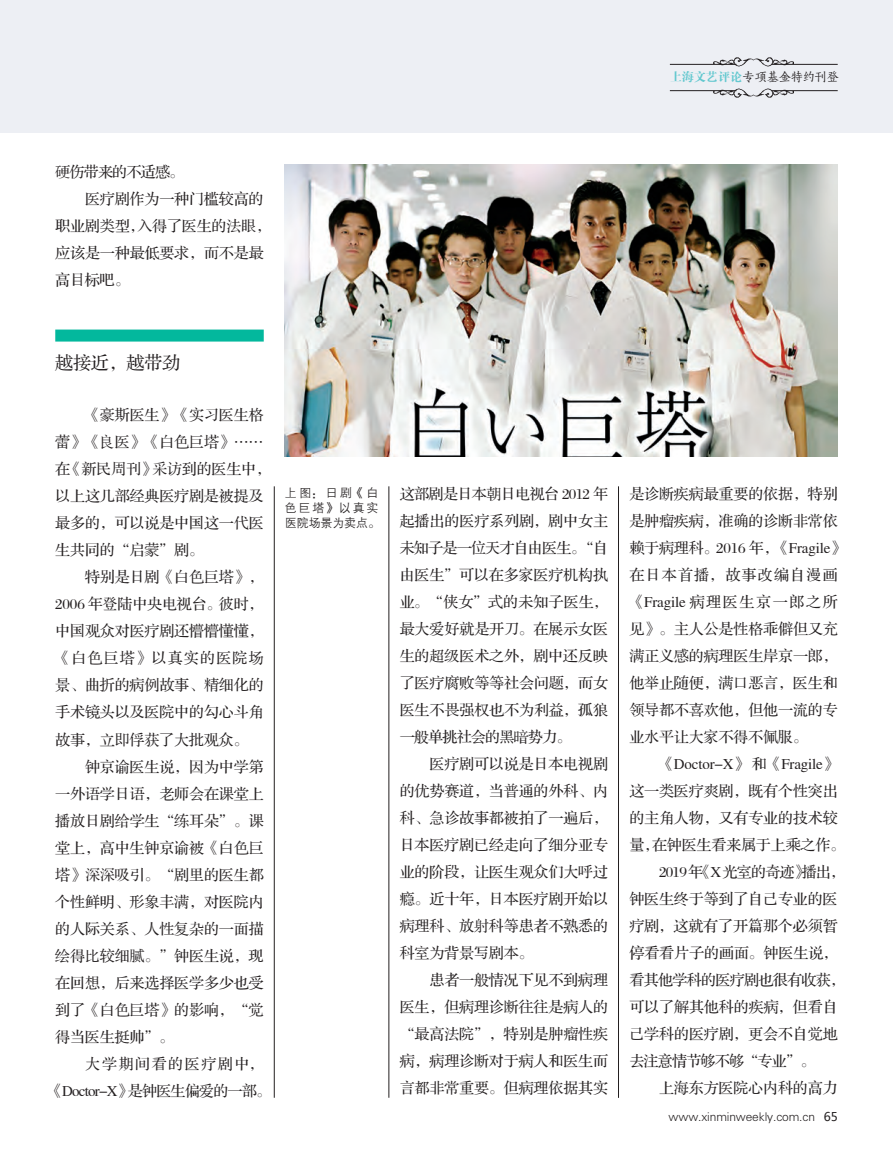
<style>
.page{position:relative;width:893px;height:1157px;background:#fff}
.page>*{position:absolute;margin:0;border:0;box-sizing:border-box;transform-origin:0 0}
.t1{font:18px "FZS3 K GBK1 0";letter-spacing:-.01em;color:#231f20}
.t2{font:15px "FZS3 JW GB1 0";letter-spacing:-.01em;color:#231f20}
.t3{font:15px "FZS3 JW GB1 0";letter-spacing:-.05em;color:#231f20}
.t4{font:15px "FZS3 JW GB1 0";letter-spacing:.08em;color:#231f20}
.t5{font:15px "FZS3 JW GB1 0";letter-spacing:.11em;color:#231f20}
.t6{font:15px "FZS3 JW GB1 0";letter-spacing:-.035em;color:#231f20}
.t7{font:15px "FZS3 JW GB1 0";letter-spacing:-.045em;color:#231f20}
.t8{font:15px "FZS3 JW GB1 0";letter-spacing:.1em;color:#231f20}
.t9{font:12.15px "FZSKBXKJW GB1 0";letter-spacing:-.01em;color:#231f20}
.t10{font:12px "FZXH1 JW GB1 0";letter-spacing:-.01em;color:#231f20}
.t11{font:12px/15px "FZZDXJW GB1 0";letter-spacing:.07em;color:#231f20}
.s1{font-family:"FZDBSJW GB1 0";color:#63c8cf}
.s2{font-family:"Microsoft Ya Hei"}
</style>
<div class="page">
<div style="left:0;top:0;width:893px;height:132px;background:#edeff4"></div>
<img style="left:714px;top:57px;width:80px;height:10px">
<hr style="left:670px;top:64px;width:66px;height:1px;background:#231f20">
<hr style="left:771px;top:64px;width:67px;height:1px;background:#231f20">
<img style="left:714px;top:88px;width:80px;height:10px">
<hr style="left:670px;top:90px;width:66px;height:1px;background:#231f20">
<hr style="left:771px;top:90px;width:67px;height:1px;background:#231f20">
<div style="left:55px;top:329px;width:209px;height:12px;background:#03b89d"></div>
<hr style="left:389px;top:486px;width:1px;height:611px;background:#231f20">
<hr style="left:618px;top:486px;width:1px;height:611px;background:#231f20">
<hr style="left:274px;top:486px;width:1px;height:611px;background:#231f20">
<img style="left:285px;top:164px;width:553px;height:292px">
<p class="t9" style="left:670px;top:71px;width:171px"><span class="s1">上海文艺评论</span>专项基金特约刊登</p>
<p class="t3" style="left:55px;top:164px;width:130px">硬伤带来的不适感。</p>
<p class="t2" style="left:85px;top:191px;width:180px">医疗剧作为一种门槛较高的</p>
<p class="t2" style="left:55px;top:218px;width:217px">职业剧类型，入得了医生的法眼，</p>
<p class="t2" style="left:55px;top:245px;width:210px">应该是一种最低要求，而不是最</p>
<p class="t2" style="left:55px;top:272px;width:76px">高目标吧。</p>
<p class="t1" style="left:55px;top:353px;width:126px">越接近，越带劲</p>
<p class="t2" style="left:85px;top:407px;width:180px">《豪斯医生》《实习医生格</p>
<p class="t2" style="left:55px;top:434px;width:210px">蕾》《良医》《白色巨塔》……</p>
<p class="t2" style="left:55px;top:461px;width:217px">在《新民周刊》采访到的医生中，</p>
<p class="t2" style="left:55px;top:488px;width:210px">以上这几部经典医疗剧是被提及</p>
<p class="t2" style="left:55px;top:515px;width:210px">最多的，可以说是中国这一代医</p>
<p class="t2" style="left:55px;top:542px;width:150px">生共同的“启蒙”剧。</p>
<p class="t2" style="left:85px;top:569px;width:180px">特别是日剧《白色巨塔》，</p>
<p class="t2" style="left:55px;top:596px;width:210px">2006 年登陆中央电视台。彼时，</p>
<p class="t2" style="left:55px;top:623px;width:210px">中国观众对医疗剧还懵懵懂懂，</p>
<p class="t4" style="left:55px;top:650px;width:210px">《白色巨塔》以真实的医院场</p>
<p class="t2" style="left:55px;top:677px;width:210px">景、曲折的病例故事、精细化的</p>
<p class="t2" style="left:55px;top:704px;width:210px">手术镜头以及医院中的勾心斗角</p>
<p class="t2" style="left:55px;top:731px;width:195px">故事，立即俘获了大批观众。</p>
<p class="t2" style="left:85px;top:758px;width:180px">钟京谕医生说，因为中学第</p>
<p class="t2" style="left:55px;top:785px;width:210px">一外语学日语，老师会在课堂上</p>
<p class="t2" style="left:55px;top:812px;width:210px">播放日剧给学生“练耳朵”。课</p>
<p class="t2" style="left:55px;top:839px;width:210px">堂上，高中生钟京谕被《白色巨</p>
<p class="t2" style="left:55px;top:866px;width:210px">塔》深深吸引。“剧里的医生都</p>
<p class="t2" style="left:55px;top:893px;width:210px">个性鲜明、形象丰满，对医院内</p>
<p class="t2" style="left:55px;top:920px;width:210px">的人际关系、人性复杂的一面描</p>
<p class="t2" style="left:55px;top:947px;width:210px">绘得比较细腻。”钟医生说，现</p>
<p class="t2" style="left:55px;top:974px;width:210px">在回想，后来选择医学多少也受</p>
<p class="t2" style="left:55px;top:1001px;width:210px">到了《白色巨塔》的影响，“觉</p>
<p class="t2" style="left:55px;top:1028px;width:120px">得当医生挺帅”。</p>
<p class="t8" style="left:85px;top:1055px;width:180px">大学期间看的医疗剧中，</p>
<p class="t3" style="left:48px;top:1082px;width:225px">《Doctor-X》是钟医生偏爱的一部。</p>
<p class="t11" style="left:285px;top:485px;width:97px">上图：日剧《白色巨塔》以真实医院场景为卖点。</p>
<p class="t6" style="left:400px;top:486px;width:210px">这部剧是日本朝日电视台 2012 年</p>
<p class="t2" style="left:400px;top:513px;width:210px">起播出的医疗系列剧，剧中女主</p>
<p class="t3" style="left:400px;top:540px;width:210px">未知子是一位天才自由医生。“自</p>
<p class="t2" style="left:400px;top:567px;width:210px">由医生”可以在多家医疗机构执</p>
<p class="t2" style="left:400px;top:594px;width:210px">业。“侠女”式的未知子医生，</p>
<p class="t2" style="left:400px;top:621px;width:210px">最大爱好就是开刀。在展示女医</p>
<p class="t2" style="left:400px;top:648px;width:210px">生的超级医术之外，剧中还反映</p>
<p class="t2" style="left:400px;top:675px;width:210px">了医疗腐败等等社会问题，而女</p>
<p class="t2" style="left:400px;top:702px;width:210px">医生不畏强权也不为利益，孤狼</p>
<p class="t3" style="left:400px;top:729px;width:173px">一般单挑社会的黑暗势力。</p>
<p class="t2" style="left:429px;top:756px;width:180px">医疗剧可以说是日本电视剧</p>
<p class="t2" style="left:400px;top:783px;width:210px">的优势赛道，当普通的外科、内</p>
<p class="t2" style="left:400px;top:810px;width:210px">科、急诊故事都被拍了一遍后，</p>
<p class="t2" style="left:400px;top:837px;width:210px">日本医疗剧已经走向了细分亚专</p>
<p class="t2" style="left:400px;top:864px;width:210px">业的阶段，让医生观众们大呼过</p>
<p class="t2" style="left:400px;top:891px;width:210px">瘾。近十年，日本医疗剧开始以</p>
<p class="t2" style="left:400px;top:918px;width:210px">病理科、放射科等患者不熟悉的</p>
<p class="t2" style="left:400px;top:945px;width:135px">科室为背景写剧本。</p>
<p class="t2" style="left:429px;top:972px;width:180px">患者一般情况下见不到病理</p>
<p class="t2" style="left:400px;top:999px;width:210px">医生，但病理诊断往往是病人的</p>
<p class="t2" style="left:400px;top:1026px;width:210px">“最高法院”，特别是肿瘤性疾</p>
<p class="t2" style="left:400px;top:1053px;width:210px">病，病理诊断对于病人和医生而</p>
<p class="t2" style="left:400px;top:1080px;width:210px">言都非常重要。但病理依据其实</p>
<p class="t2" style="left:629px;top:486px;width:210px">是诊断疾病最重要的依据，特别</p>
<p class="t2" style="left:629px;top:513px;width:210px">是肿瘤疾病，准确的诊断非常依</p>
<p class="t2" style="left:629px;top:540px;width:217px">赖于病理科。2016 年，《Fragile》</p>
<p class="t4" style="left:629px;top:567px;width:210px">在日本首播，故事改编自漫画</p>
<p class="t5" style="left:629px;top:594px;width:210px">《Fragile 病理医生京一郎之所</p>
<p class="t2" style="left:629px;top:621px;width:210px">见》。主人公是性格乖僻但又充</p>
<p class="t2" style="left:629px;top:648px;width:210px">满正义感的病理医生岸京一郎，</p>
<p class="t2" style="left:629px;top:675px;width:210px">他举止随便，满口恶言，医生和</p>
<p class="t2" style="left:629px;top:702px;width:210px">领导都不喜欢他，但他一流的专</p>
<p class="t2" style="left:629px;top:729px;width:180px">业水平让大家不得不佩服。</p>
<p class="t2" style="left:659px;top:756px;width:180px">《Doctor-X》和《Fragile》</p>
<p class="t2" style="left:629px;top:783px;width:210px">这一类医疗爽剧，既有个性突出</p>
<p class="t2" style="left:629px;top:810px;width:210px">的主角人物，又有专业的技术较</p>
<p class="t2" style="left:629px;top:837px;width:217px">量，在钟医生看来属于上乘之作。</p>
<p class="t3" style="left:659px;top:864px;width:188px">2019年《X光室的奇迹》播出，</p>
<p class="t2" style="left:629px;top:891px;width:210px">钟医生终于等到了自己专业的医</p>
<p class="t2" style="left:629px;top:918px;width:210px">疗剧，这就有了开篇那个必须暂</p>
<p class="t2" style="left:629px;top:945px;width:210px">停看看片子的画面。钟医生说，</p>
<p class="t7" style="left:629px;top:972px;width:217px">看其他学科的医疗剧也很有收获，</p>
<p class="t2" style="left:629px;top:999px;width:210px">可以了解其他科的疾病，但看自</p>
<p class="t2" style="left:629px;top:1026px;width:210px">己学科的医疗剧，更会不自觉地</p>
<p class="t3" style="left:629px;top:1053px;width:187px">去注意情节够不够“专业”。</p>
<p class="t2" style="left:659px;top:1080px;width:180px">上海东方医院心内科的高力</p>
<p class="t10" style="left:669px;top:1109px;width:171px">www.xinminweekly.com.cn <span class="s2">65</span></p>
</div>
